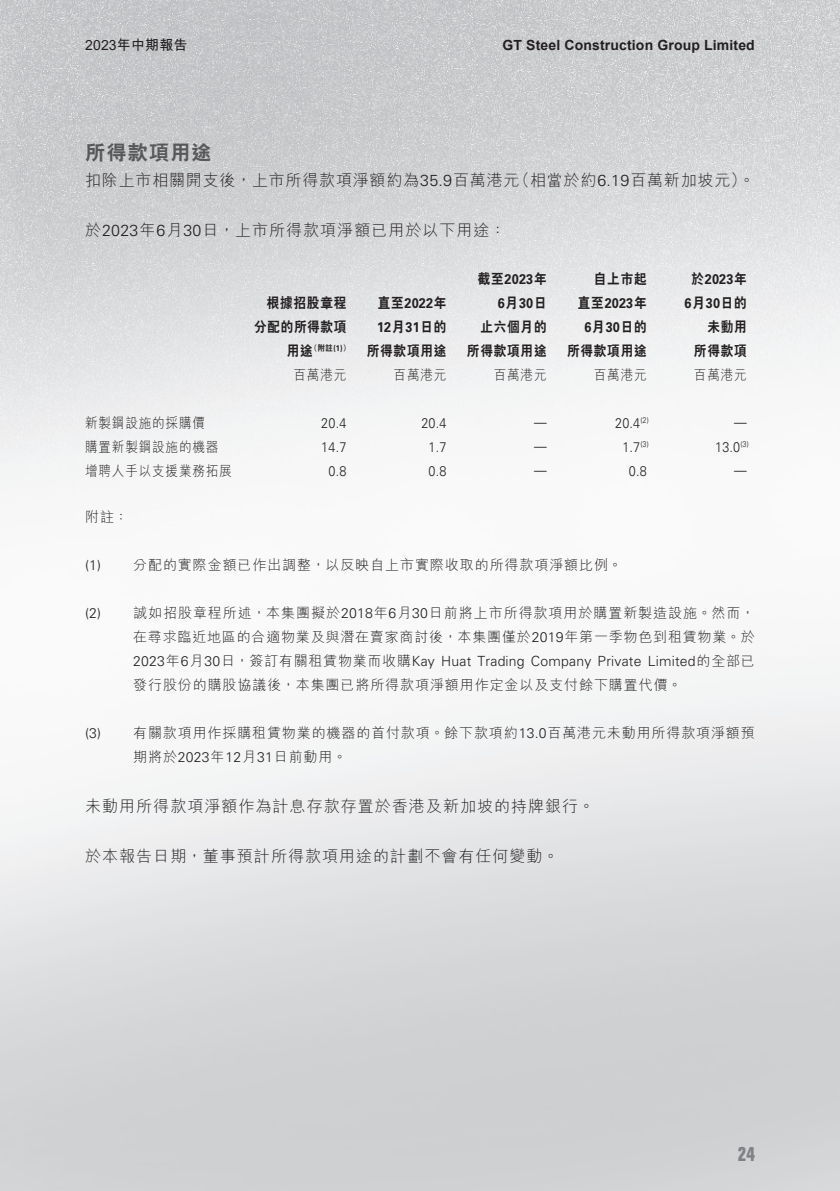
<style>
.page{position:relative;width:840px;height:1191px;background:#fff}
.page>*{position:absolute;margin:0;border:0;box-sizing:border-box;transform-origin:0 0}
._03_H1{font:800 20px "C Hei 2 HK";letter-spacing:.065em;color:#57585a}
.t1{font:700 condensed 20px "Folio Std";color:#808285}
._01_Body_Text{font:300 16px "M Hei HK";letter-spacing:.065em;color:#231f20}
._02_Note_Text{font:300 14px/24px "M Hei HK";letter-spacing:.065em;color:#231f20;text-align:justify}
._01_Body_Text-2{font:800 14px/24px "C Hei 2 HK";letter-spacing:.065em;color:#231f20;text-align:right;scale:.9 1}
._01_Body_Text-3{font:300 14px "Univers LT Std";letter-spacing:.015em;color:#231f20;scale:.9 1}
.t2{font:700 14px "Arial";letter-spacing:.01em;color:#231f20}
._15_Table_Stub{font:300 14px "M Hei HK";letter-spacing:.065em;color:#231f20;scale:.9 1}
._01_Body_Text-4{font:300 14px "M Hei HK";letter-spacing:.065em;color:#231f20;scale:.9 1}
.t3{font:700 14px "M Hei HK";letter-spacing:.01em;color:#231f20}
._02_Note_Text-2{font:300 14px "Univers LT Std";color:#231f20}
._01_Body_Text-5{font:300 8.2px "Univers LT Std";color:#231f20;scale:.9 1}
._01_Body_Text-6{font:800 8.2px "C Hei 2 HK";color:#231f20;scale:.9 1}
.s1{font-family:"Arial";font-weight:400}
.s2{font-family:"Univers LT Std"}
.s3{font-family:"Univers LT Std";font-weight:700}
</style>
<div class="page">
<img style="left:0;top:0;width:839px;height:1191px">
<p class="t3" style="left:85px;top:35px;width:104px"><span class="s1">2023</span>年中期報告</p>
<p class="_03_H1" style="left:85px;top:139px;width:128px">所得款項用途</p>
<p class="t2" style="left:502px;top:35px;width:254px">GT Steel Construction Group Limited</p>
<p class="_01_Body_Text" style="left:513px;top:168px;width:242px">（相當於約<span class="s2">6.19</span>百萬新加坡元。(</p>
<p class="_01_Body_Text" style="left:85px;top:168px;width:435px">扣除上市相關開支後，上市所得款項淨額約為<span class="s2">35.9</span>百萬港元</p>
<p class="_01_Body_Text" style="left:85px;top:218px;width:422px">於<span class="s2">2023</span>年<span class="s2">6</span>月<span class="s2">30</span>日，上市所得款項淨額已用於以下用途：</p>
<p class="_15_Table_Stub" style="left:85px;top:413px;width:135px">新製鋼設施的採購價</p>
<p class="_15_Table_Stub" style="left:85px;top:437px;width:150px">購置新製鋼設施的機器</p>
<p class="_01_Body_Text-2" style="left:254px;top:291px;width:104px">根據招股章程分配的所得款項</p>
<p class="_01_Body_Text-6" style="left:310px;top:343px;width:46px">（附註 (<span class="s3">(1)</span></p>
<p class="_01_Body_Text-2" style="left:287px;top:339px;width:30px">用途</p>
<p class="_01_Body_Text-4" style="left:293px;top:365px;width:60px">百萬港元</p>
<p class="_01_Body_Text-2" style="left:366px;top:291px;width:90px">直至<span class="s3">2022</span>年<br><span class="s3">12</span>月<span class="s3">31</span>日的所得款項用途</p>
<p class="_01_Body_Text-4" style="left:393px;top:365px;width:60px">百萬港元</p>
<p class="_01_Body_Text-2" style="left:466px;top:267px;width:90px">截至<span class="s3">2023</span>年<br>月<span class="s3">6 30</span>日<br>止六個月的所得款項用途</p>
<p class="_01_Body_Text-2" style="left:566px;top:267px;width:90px">自上市起<br>直至<span class="s3">2023</span>年<br>月<span class="s3">6 30</span>日的<br>所得款項用途</p>
<p class="_01_Body_Text-2" style="left:684px;top:267px;width:71px">於<span class="s3">2023</span>年<br>月<span class="s3">6 30</span>日的未動用<br>所得款項</p>
<p class="_01_Body_Text-4" style="left:693px;top:365px;width:60px">百萬港元</p>
<p class="_01_Body_Text-4" style="left:493px;top:365px;width:60px">百萬港元</p>
<p class="_01_Body_Text-4" style="left:593px;top:365px;width:60px">百萬港元</p>
<p class="_01_Body_Text-3" style="left:321px;top:414px;width:29px">20.4</p>
<p class="_01_Body_Text-3" style="left:421px;top:414px;width:29px">20.4</p>
<p class="_01_Body_Text-3" style="left:533px;top:413px;width:15px">—</p>
<p class="_01_Body_Text-5" style="left:640px;top:415px;width:11px">(2)</p>
<p class="_01_Body_Text-3" style="left:614px;top:414px;width:29px">20.4</p>
<p class="_01_Body_Text-3" style="left:733px;top:413px;width:15px">—</p>
<p class="_01_Body_Text-3" style="left:321px;top:438px;width:29px">14.7</p>
<p class="_01_Body_Text-3" style="left:428px;top:438px;width:21px">1.7</p>
<p class="_01_Body_Text-3" style="left:533px;top:437px;width:15px">—</p>
<p class="_01_Body_Text-5" style="left:640px;top:439px;width:11px">(3)</p>
<p class="_01_Body_Text-3" style="left:622px;top:438px;width:21px">1.7</p>
<p class="_01_Body_Text-5" style="left:740px;top:439px;width:11px">(3)</p>
<p class="_01_Body_Text-3" style="left:714px;top:438px;width:29px">13.0</p>
<p class="_15_Table_Stub" style="left:85px;top:461px;width:164px">增聘人手以支援業務拓展</p>
<p class="_02_Note_Text" style="left:85px;top:504px;width:45px">附註：</p>
<p class="_02_Note_Text" style="left:133px;top:552px;width:490px">分配的實際金額已作出調整，以反映自上市實際收取的所得款項淨額比例。</p>
<p class="_01_Body_Text-3" style="left:328px;top:462px;width:21px">0.8</p>
<p class="_01_Body_Text-3" style="left:428px;top:462px;width:21px">0.8</p>
<p class="_01_Body_Text-3" style="left:533px;top:461px;width:15px">—</p>
<p class="_02_Note_Text-2" style="left:85px;top:557px;width:17px">1( )</p>
<p class="_01_Body_Text-3" style="left:628px;top:462px;width:21px">0.8</p>
<p class="_01_Body_Text-3" style="left:733px;top:461px;width:15px">—</p>
<p class="_02_Note_Text-2" style="left:85px;top:605px;width:17px">2( )</p>
<p class="_02_Note_Text-2" style="left:85px;top:725px;width:17px">3( )</p>
<p class="_02_Note_Text" style="left:133px;top:600px;width:622px">誠如招股章程所述，本集團擬於<span class="s2">2018</span>年<span class="s2">6</span>月<span class="s2">30</span>日前將上市所得款項用於購置新製造設施。然而，</p>
<p class="_02_Note_Text" style="left:133px;top:624px;width:622px">在尋求臨近地區的合適物業及與潛在賣家商討後，本集團僅於<span class="s2">2019</span>年第一季物色到租賃物業。於<span class="s2">2023</span>年<span class="s2">6</span>月<span class="s2">30</span>日，簽訂有關租賃物業而收購<span class="s2">Kay Huat Trading Company Private Limited</span>的全部已發行股份的購股協議後，本集團已將所得款項淨額用作定金以及支付餘下購置代價。</p>
<p class="_02_Note_Text" style="left:133px;top:720px;width:622px">有關款項用作採購租賃物業的機器的首付款項。餘下款項約<span class="s2">13.0</span>百萬港元未動用所得款項淨額預</p>
<p class="_02_Note_Text" style="left:133px;top:744px;width:215px">期將於<span class="s2">2023</span>年<span class="s2">12</span>月<span class="s2">31</span>日前動用。</p>
<p class="_01_Body_Text" style="left:85px;top:795px;width:510px">未動用所得款項淨額作為計息存款存置於香港及新加坡的持牌銀行。</p>
<p class="_01_Body_Text" style="left:85px;top:845px;width:475px">於本報告日期，董事預計所得款項用途的計劃不會有任何變動。</p>
<h1 class="t1" style="left:737px;top:1142px;width:19px">24</h1>
</div>
